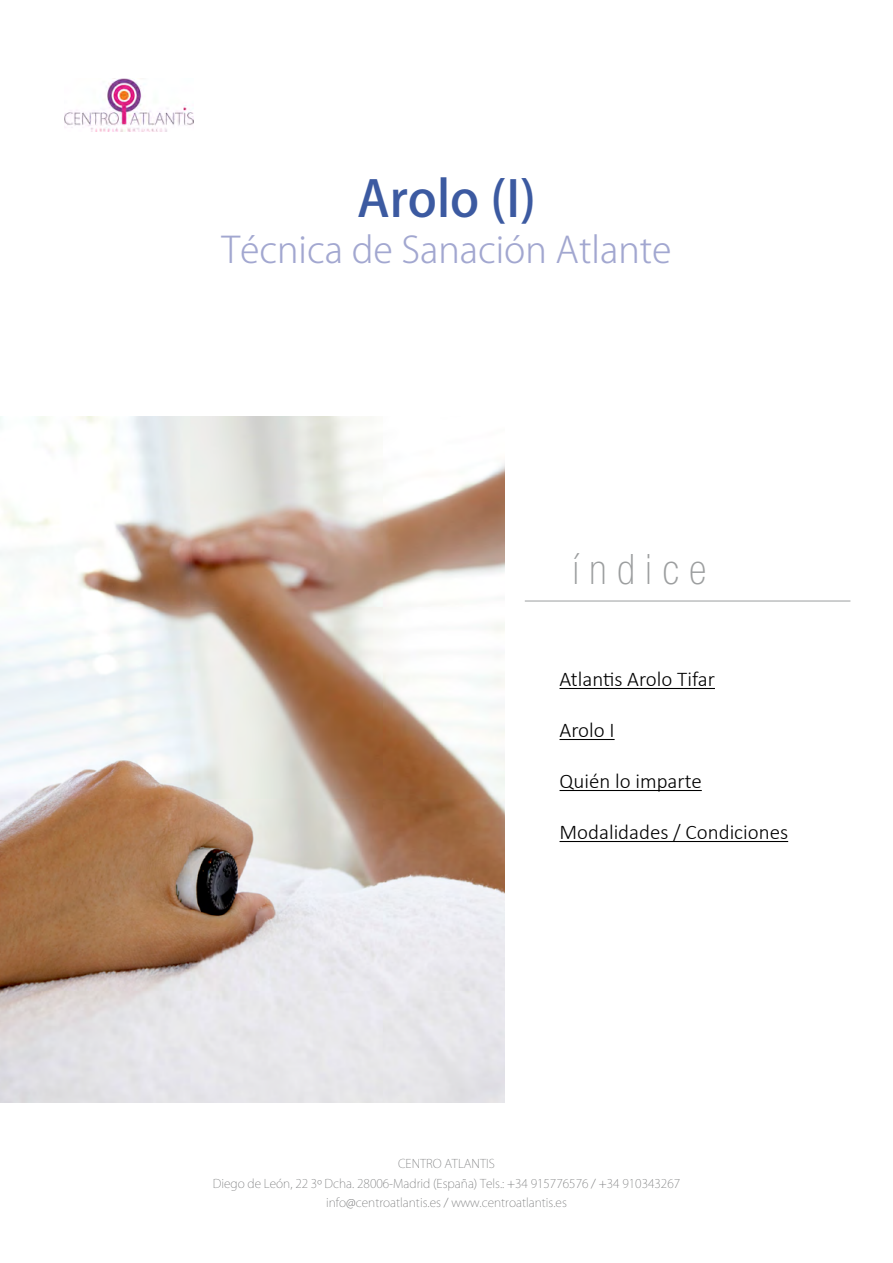
<style>
.page{position:relative;width:893px;height:1263px;background:#fff}
.page>*{position:absolute;margin:0;border:0;box-sizing:border-box;transform-origin:0 0}
.t1{font:500 49.5px "Koz Go Pr 6 N";color:#3c5aa1}
.t2{font:100 condensed 42px "Helvetica Neue LT Std";letter-spacing:.25em;color:#9c9e9f}
.t3{font:300 36px "Koz Go Pr 6 N";color:#a2a7d0}
.t4{font:300 21px "Calibri";color:#000}
.t5{font:200 12px/19.5px "Koz Go Pr 6 N";color:#707172;text-align:center}
</style>
<div class="page">
<hr style="left:525px;top:601px;width:325px;height:1px;background:#9c9e9f">
<hr style="left:559px;top:688px;width:156px;height:1px;background:#000">
<hr style="left:559px;top:739px;width:56px;height:1px;background:#000">
<hr style="left:559px;top:790px;width:143px;height:1px;background:#000">
<hr style="left:559px;top:841px;width:229px;height:1px;background:#000">
<img style="left:0;top:417px;width:504px;height:685px">
<img style="left:65px;top:79px;width:128px;height:53px">
<h1 class="t1" style="left:357px;top:171px;width:180px">Arolo (I)</h1>
<h3 class="t3" style="left:221px;top:230px;width:452px">Técnica de Sanación Atlante</h3>
<h2 class="t2" style="left:573px;top:546px;width:135px">índice</h2>
<h3 class="t4" style="left:559px;top:666px;width:157px">Atlantis Arolo Tifar</h3>
<h3 class="t4" style="left:559px;top:717px;width:57px">Arolo I</h3>
<h3 class="t4" style="left:559px;top:768px;width:144px">Quién lo imparte</h3>
<h3 class="t4" style="left:559px;top:819px;width:230px">Modalidades / Condiciones</h3>
<p class="t5" style="left:213px;top:1154px;width:469px">CENTRO ATLANTIS<br>Diego de León, 22 3º Dcha. 28006-Madrid (España) Tels.: +34 915776576 / +34 910343267 info@centroatlantis.es / www.centroatlantis.es</p>
</div>
